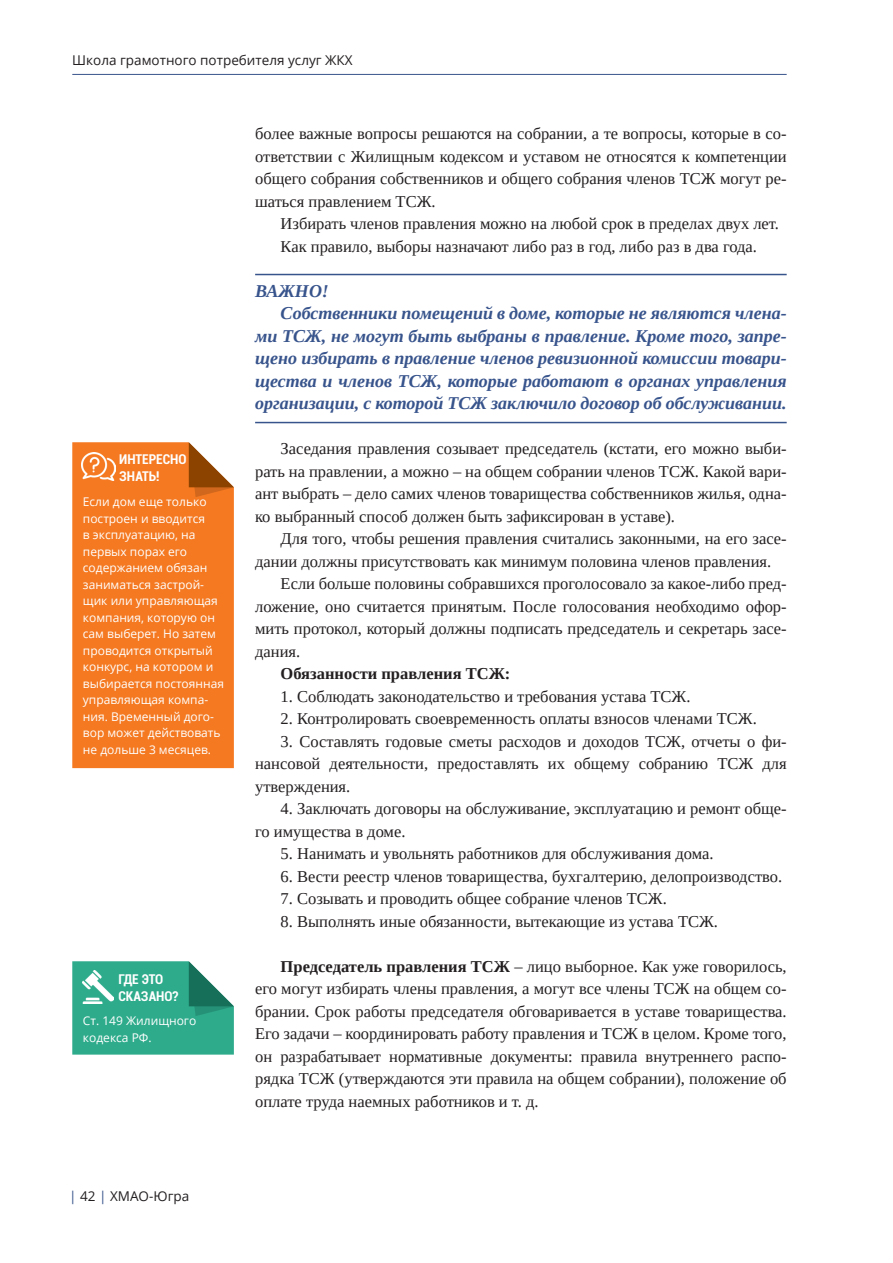
<style>
.page{position:relative;width:893px;height:1263px;background:#fff}
.page>*{position:absolute;margin:0;border:0;box-sizing:border-box;transform-origin:0 0}
.t1{font:italic 700 18px/22.5px "Tinos";color:#38548c;text-align:justify}
.t2{font:16.5px/22.5px "Tinos";color:#231f20;text-align:justify}
.t3{font:700 16.5px "Tinos";color:#231f20}
.t4{font:13.5px "Open Sans";color:#231f20}
.t5{font:700 condensed 13.5px/16.5px "Roboto";color:#fff}
.t6{font:12px/16.5px "Open Sans";color:#fff}
.s1{font-weight:700}
.s2{color:#38548c}
</style>
<div class="page">
<hr style="left:72px;top:74px;width:715px;height:1px;background:#38548c">
<hr style="left:255px;top:274px;width:532px;height:1px;background:#38548c">
<hr style="left:255px;top:422px;width:532px;height:1px;background:#38548c">
<div style="left:72px;top:442px;width:162px;height:326px;background:#f47921"></div>
<svg style="left:189px;top:442px;width:45px;height:55px"></svg>
<img style="left:81px;top:452px;width:34px;height:28px">
<svg style="left:72px;top:961px;width:162px;height:93px;background:#3bac8f"></svg>
<img style="left:83px;top:970px;width:31px;height:34px">
<p class="t4" style="left:72px;top:50px;width:282px">Школа грамотного потребителя услуг ЖКХ</p>
<p class="t5" style="left:119px;top:451px;width:69px">ИНТЕРЕСНО<br>ЗНАТЬ!</p>
<p class="t6" style="left:83px;top:493px;width:143px">Если дом еще только построен и вводится<br>в эксплуатацию, на первых порах его содержанием обязан заниматься застрой&shy;щик или управляющая компания, которую он сам выберет. Но затем проводится открытый конкурс, на котором и выбирается постоянная управляющая компа&shy;ния. Временный дого&shy;вор может действовать не дольше 3 месяцев.</p>
<p class="t5" style="left:118px;top:970px;width:62px">ГДЕ ЭТО<br>СКАЗАНО?</p>
<p class="t6" style="left:83px;top:1012px;width:115px">Ст. 149 Жилищного кодекса РФ.</p>
<p class="t2" style="left:255px;top:122px;width:533px">более важные вопросы решаются на собрании, а те вопросы, которые в со&shy;ответствии с Жилищным кодексом и уставом не относятся к компетенции общего собрания собственников и общего собрания членов ТСЖ могут ре&shy;шаться правлением ТСЖ.</p>
<p class="t2" style="left:281px;top:212px;width:500px">Избирать членов правления можно на любой срок в пределах двух лет.</p>
<p class="t2" style="left:281px;top:235px;width:478px">Как правило, выборы назначают либо раз в год, либо раз в два года.</p>
<p class="t1" style="left:255px;top:279px;width:75px">ВАЖНО!</p>
<p class="t1" style="left:255px;top:302px;width:533px;text-indent:26px">Собственники помещений в доме, которые не являются члена&shy;ми ТСЖ, не могут быть выбраны в правление. Кроме того, запре&shy;щено избирать в правление членов ревизионной комиссии товари&shy;щества и членов ТСЖ, которые работают в органах управления организации, с которой ТСЖ заключило договор об обслуживании.</p>
<p class="t2" style="left:255px;top:437px;width:533px;text-indent:26px">Заседания правления созывает председатель (кстати, его можно выби&shy;рать на правлении, а можно – на общем собрании членов ТСЖ. Какой вари&shy;ант выбрать – дело самих членов товарищества собственников жилья, одна&shy;ко выбранный способ должен быть зафиксирован в уставе).</p>
<p class="t2" style="left:255px;top:527px;width:533px;text-indent:26px">Для того, чтобы решения правления считались законными, на его засе&shy;дании должны присутствовать как минимум половина членов правления.</p>
<p class="t2" style="left:255px;top:572px;width:533px;text-indent:26px">Если больше половины собравшихся проголосовало за какое-либо пред&shy;ложение, оно считается принятым. После голосования необходимо офор&shy;мить протокол, который должны подписать председатель и секретарь засе&shy;дания.</p>
<p class="t3" style="left:281px;top:662px;width:231px">Обязанности правления ТСЖ:</p>
<p class="t2" style="left:281px;top:685px;width:411px">1. Соблюдать законодательство и требования устава ТСЖ.</p>
<p class="t2" style="left:281px;top:707px;width:478px">2. Контролировать своевременность оплаты взносов членами ТСЖ.</p>
<p class="t2" style="left:255px;top:730px;width:533px;text-indent:26px">3. Составлять годовые сметы расходов и доходов ТСЖ, отчеты о фи&shy;нансовой деятельности, предоставлять их общему собранию ТСЖ для утверждения.</p>
<p class="t2" style="left:255px;top:797px;width:533px;text-indent:26px">4. Заключать договоры на обслуживание, эксплуатацию и ремонт обще&shy;го имущества в доме.</p>
<p class="t2" style="left:281px;top:842px;width:434px">5. Нанимать и увольнять работников для обслуживания дома.</p>
<p class="t2" style="left:281px;top:865px;width:503px">6. Вести реестр членов товарищества, бухгалтерию, делопроизводство.</p>
<p class="t2" style="left:281px;top:887px;width:388px">7. Созывать и проводить общее собрание членов ТСЖ.</p>
<p class="t2" style="left:281px;top:910px;width:439px">8. Выполнять иные обязанности, вытекающие из устава ТСЖ.</p>
<p class="t2" style="left:255px;top:955px;width:533px;text-indent:26px"><span class="s1">Председатель правления ТСЖ</span> – лицо выборное. Как уже говорилось, его могут избирать члены правления, а могут все члены ТСЖ на общем со&shy;брании. Срок работы председателя обговаривается в уставе товарищества.<br>Его задачи – координировать работу правления и ТСЖ в целом. Кроме того, он разрабатывает нормативные документы: правила внутреннего распо&shy;рядка ТСЖ (утверждаются эти правила на общем собрании), положение об оплате труда наемных работников и т. д.</p>
<p class="t4" style="left:69px;top:1187px;width:121px"><span class="s2">|</span> 42 <span class="s2">|</span> ХМАО-Югра</p>
</div>
